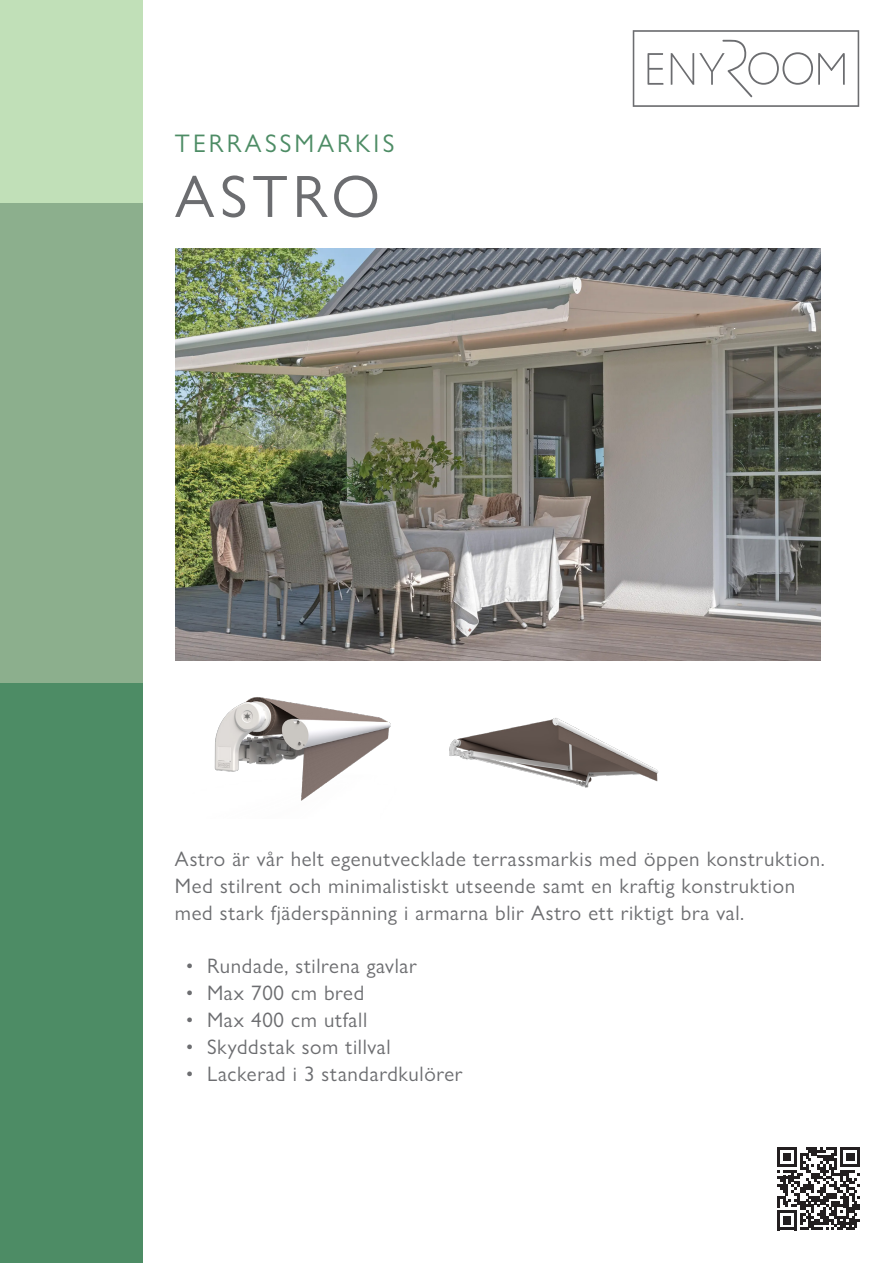
<style>
.page{position:relative;width:893px;height:1263px;background:#fff}
.page>*{position:absolute;margin:0;border:0;box-sizing:border-box;transform-origin:0 0}
.Prod_namn_s1{font:60px "Gill Sans Nova";letter-spacing:.08em;color:#6c6d70}
.Prod_kategori_s1{font:25.5px "Gill Sans Nova";letter-spacing:.12em;color:#4d8c65}
.Brödtext_s1{font:21px/27px "Gill Sans Nova";letter-spacing:.03em;color:#6c6d70}
</style>
<div class="page">
<div style="left:0;top:682px;width:142px;height:581px;background:#4d8c65"></div>
<div style="left:0;top:0;width:142px;height:203px;background:#c1e0b8"></div>
<div style="left:0;top:203px;width:142px;height:479px;background:#8caf8d"></div>
<img style="left:176px;top:249px;width:645px;height:411px">
<img style="left:214px;top:697px;width:177px;height:104px">
<img style="left:449px;top:718px;width:210px;height:70px">
<svg style="left:777px;top:1147px;width:83px;height:83px"></svg>
<svg style="left:633px;top:30px;width:226px;height:77px"></svg>
<p class="Prod_kategori_s1" style="left:175px;top:128px;width:221px">TERRASSMARKIS</p>
<p class="Prod_namn_s1" style="left:175px;top:160px;width:207px">ASTRO</p>
<p class="Brödtext_s1" style="left:175px;top:845px;width:651px">Astro är vår helt egenutvecklade terrassmarkis med öppen konstruktion.<br>Med stilrent och minimalistiskt utseende samt en kraftig konstruktion med stark fjäderspänning i armarna blir Astro ett riktigt bra val.</p>
<p class="Brödtext_s1" style="left:186px;top:952px;width:233px">• Rundade, stilrena gavlar</p>
<p class="Brödtext_s1" style="left:186px;top:979px;width:180px">• Max 700 cm bred</p>
<p class="Brödtext_s1" style="left:186px;top:1006px;width:183px">• Max 400 cm utfall</p>
<p class="Brödtext_s1" style="left:186px;top:1033px;width:206px">• Skyddstak som tillval</p>
<p class="Brödtext_s1" style="left:186px;top:1060px;width:278px">• Lackerad i 3 standardkulörer</p>
</div>
